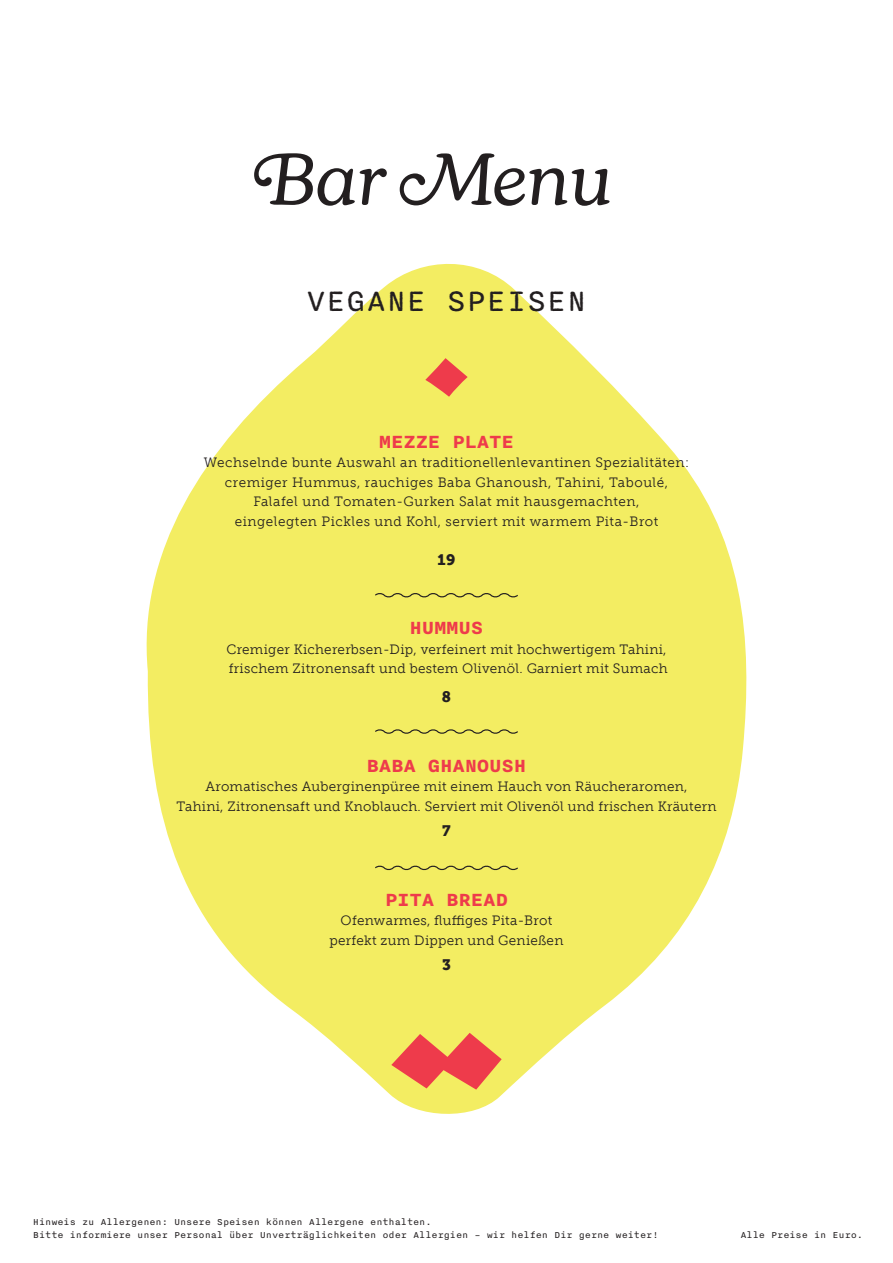
<style>
.page{position:relative;width:893px;height:1263px;background:#fff}
.page>*{position:absolute;margin:0;border:0;box-sizing:border-box;transform-origin:0 0}
.t1{font:italic 72px "New Kansas Swash";color:#231f20}
.t2{font:34.35px "Nitti Typewriter";letter-spacing:-.015em;color:#231f20}
.t3{font:700 21px "Nitti";letter-spacing:-.015em;color:#ee3b4b}
.t4{font:15px "Museo Slab 900";color:#231f20}
.t5{font:13.5px/19.5px "Museo Slab 300";letter-spacing:.02em;color:#231f20;text-align:center}
.t6{font:13.5px/19.5px "Museo Slab 300";letter-spacing:.04em;color:#231f20;text-align:center}
.t7{font:10.5px/13.5px "Nitti";letter-spacing:-.015em;color:#231f20}
</style>
<div class="page">
<svg style="left:146px;top:263px;width:601px;height:851px;fill:#f3ed62"></svg>
<svg style="left:374px;top:591px;width:145px;height:8px"></svg>
<svg style="left:374px;top:728px;width:145px;height:7px"></svg>
<svg style="left:374px;top:864px;width:145px;height:8px"></svg>
<svg style="left:391px;top:1033px;width:111px;height:56px;background:#f08b55"></svg>
<svg style="left:425px;top:358px;width:43px;height:39px;background:#f09856"></svg>
<h1 class="t1" style="left:251px;top:137px;width:362px">Bar Menu</h1>
<h2 class="t2" style="left:306px;top:277px;width:283px">VEGANE SPEISEN</h2>
<h3 class="t3" style="left:379px;top:427px;width:137px">MEZZE PLATE</h3>
<p class="t6" style="left:204px;top:453px;width:487px">Wechselnde bunte Auswahl an traditionellenlevantinen Spezialitäten: cremiger Hummus, rauchiges Baba Ghanoush, Tahini, Taboulé, Falafel und Tomaten-Gurken Salat mit hausgemachten,<br>eingelegten Pickles und Kohl, serviert mit warmem Pita-Brot</p>
<p class="t4" style="left:438px;top:551px;width:19px">19</p>
<h3 class="t3" style="left:409px;top:614px;width:75px">HUMMUS</h3>
<p class="t5" style="left:226px;top:639px;width:443px;text-align:left">Cremiger Kichererbsen-Dip, verfeinert mit hochwertigem Tahini, frischem Zitronensaft und bestem Olivenöl. Garniert mit Sumach</p>
<p class="t4" style="left:442px;top:688px;width:11px">8</p>
<h3 class="t3" style="left:367px;top:751px;width:161px">BABA GHANOUSH</h3>
<p class="t5" style="left:176px;top:777px;width:542px">Aromatisches Auberginenpüree mit einem Hauch von Räucheraromen,<br>Tahini, Zitronensaft und Knoblauch. Serviert mit Olivenöl und frischen Kräutern</p>
<p class="t4" style="left:442px;top:822px;width:10px">7</p>
<h3 class="t3" style="left:385px;top:885px;width:124px">PITA BREAD</h3>
<p class="t5" style="left:330px;top:911px;width:235px">Ofenwarmes, fluffiges Pita-Brot perfekt zum Dippen und Genießen</p>
<p class="t4" style="left:442px;top:956px;width:10px">3</p>
<p class="t7" style="left:33px;top:1215px;width:627px">Hinweis zu Allergenen: Unsere Speisen können Allergene enthalten.<br>Bitte informiere unser Personal über Unverträglichkeiten oder Allergien – wir helfen Dir gerne weiter!</p>
<p class="t7" style="left:740px;top:1229px;width:124px">Alle Preise in Euro.</p>
</div>
